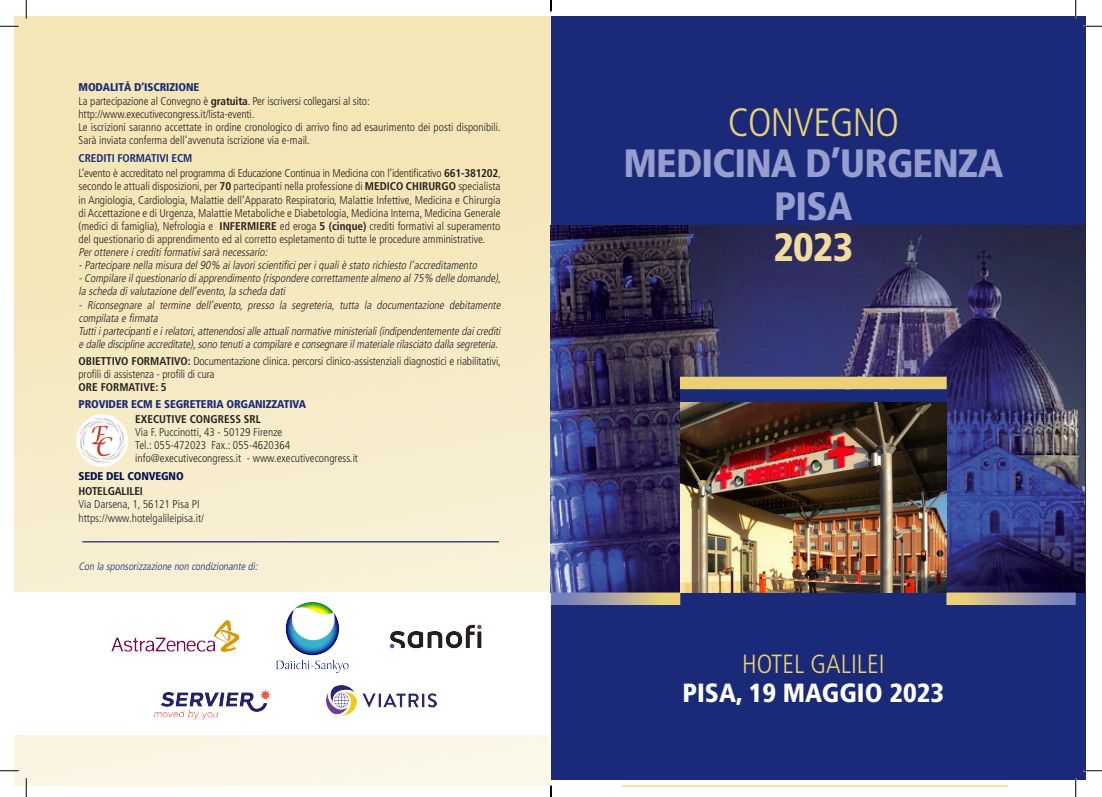
<style>
.page{position:relative;width:1102px;height:797px;background:#fff}
.page>*{position:absolute;margin:0;border:0;box-sizing:border-box;transform-origin:0 0}
.TESTO_PROGRAMMA{font:900 condensed 39.5px "Frutiger";letter-spacing:-.02em;color:#979ecf}
.TESTO_PROGRAMMA-2{font:300 condensed 39.5px "Frutiger";letter-spacing:-.02em;color:#ecd078}
.TESTO_PROGRAMMA-3{font:900 condensed 39.5px "Frutiger";color:#f1dc9d}
.TESTO_PROGRAMMA-4{font:900 condensed 26.25px "Frutiger";color:#fff}
.TESTO_PROGRAMMA-5{font:300 condensed 26.25px "Frutiger";color:#ecd078}
.TESTO_PROGRAMMA-6{font:300 condensed 11.25px/13.1px "Frutiger";color:#231f20}
.TESTO_PROGRAMMA-7{font:italic 300 condensed 11.25px/13.1px "Frutiger";color:#231f20}
.TITOLETTI{font:900 condensed 11.25px "Frutiger";letter-spacing:-.01em;color:#1a2a78}
.TESTO_PROGRAMMA-8{font:700 condensed 11.25px "Frutiger";color:#231f20}
.TITOLETTI-2{font:700 condensed 11.25px "Frutiger";letter-spacing:-.01em;color:#1a2a78}
.TITOLETTI-3{font:900 condensed 11.25px "Frutiger";letter-spacing:-.01em;color:#00124f}
.TESTO_PROGRAMMA-9{font:italic 300 condensed 10.62px "Frutiger";color:#1a2a78}
.s1{font-weight:700}
</style>
<div class="page">
<div style="left:551px;top:16px;width:534px;height:763px;background:#1a2a78"></div>
<svg style="left:15px;top:16px;width:536px;height:769px;background:#f5eac4"></svg>
<hr style="left:621px;top:785px;width:387px;height:1px;background:#ecd078">
<div style="left:9px;top:592px;width:541px;height:143px;background:#fff"></div>
<img style="left:551px;top:226px;width:533px;height:366px">
<img style="left:72px;top:411px;width:57px;height:56px">
<img style="left:276px;top:602px;width:73px;height:71px">
<img style="left:390px;top:624px;width:92px;height:25px">
<img style="left:111px;top:620px;width:129px;height:32px">
<img style="left:326px;top:685px;width:110px;height:31px">
<img style="left:154px;top:690px;width:117px;height:30px">
<div style="left:680px;top:389px;width:266px;height:13px;background:#1a2a78"></div>
<svg style="left:551px;top:592px;width:129px;height:13px;background:#aca39b"></svg>
<svg style="left:946px;top:592px;width:129px;height:13px;background:#aca298"></svg>
<img style="left:680px;top:402px;width:266px;height:190px">
<div style="left:680px;top:377px;width:266px;height:12px;background:#ecd078"></div>
<hr style="left:82px;top:541px;width:417px;height:1px;background:#1a2a78">
<svg style="left:0;top:25px;width:19px;height:2px"></svg>
<svg style="left:1083px;top:25px;width:18px;height:2px"></svg>
<svg style="left:0;top:770px;width:19px;height:1px"></svg>
<svg style="left:1083px;top:770px;width:18px;height:1px"></svg>
<svg style="left:25px;top:0;width:2px;height:19px"></svg>
<svg style="left:25px;top:778px;width:2px;height:19px"></svg>
<svg style="left:1074px;top:0;width:2px;height:19px"></svg>
<svg style="left:1074px;top:778px;width:2px;height:19px"></svg>
<svg style="left:550px;top:785px;width:1px;height:12px"></svg>
<p class="TITOLETTI" style="left:79px;top:81px;width:122px">MODALITÁ D’ISCRIZIONE</p>
<p class="TESTO_PROGRAMMA-6" style="left:79px;top:94px;width:293px">La partecipazione al Convegno è <span class="s1">gratuita</span>. Per iscriversi collegarsi al sito:</p>
<p class="TESTO_PROGRAMMA-6" style="left:79px;top:107px;width:177px">http://www.executivecongress.it/lista-eventi.</p>
<p class="TESTO_PROGRAMMA-6" style="left:79px;top:120px;width:424px">Le iscrizioni saranno accettate in ordine cronologico di arrivo fino ad esaurimento dei posti disponibili.<br>Sarà inviata conferma dell’avvenuta iscrizione via e-mail.</p>
<p class="TITOLETTI-2" style="left:79px;top:152px;width:115px">CREDITI FORMATIVI ECM</p>
<p class="TESTO_PROGRAMMA-6" style="left:79px;top:167px;width:424px;text-align:justify">L’evento è accreditato nel programma di Educazione Continua in Medicina con l’identificativo <span class="s1">661-381202</span>, secondo le attuali disposizioni, per <span class="s1">70</span> partecipanti nella professione di <span class="s1">MEDICO CHIRURGO</span> specialista in Angiologia, Cardiologia, Malattie dell’Apparato Respiratorio, Malattie Infettive, Medicina e Chirurgia di Accettazione e di Urgenza, Malattie Metaboliche e Diabetologia, Medicina Interna, Medicina Generale (medici di famiglia), Nefrologia e <span class="s1">INFERMIERE</span> ed eroga <span class="s1">5 (cinque)</span> crediti formativi al superamento del questionario di apprendimento ed al corretto espletamento di tutte le procedure amministrative.</p>
<p class="TESTO_PROGRAMMA-7" style="left:79px;top:246px;width:193px">Perottenere icreditiformativisarà necessario:</p>
<p class="TESTO_PROGRAMMA-7" style="left:79px;top:259px;width:402px">-Partecipare nella misura del90% ailavoriscientificiperiqualiè stato richiesto l’accreditamento</p>
<p class="TESTO_PROGRAMMA-7" style="left:79px;top:272px;width:426px">-Compilare ilquestionario diapprendimento (rispondere correttamente almeno al75% delle domande), la scheda divalutazione dell’evento,la scheda dati</p>
<p class="TESTO_PROGRAMMA-7" style="left:79px;top:298px;width:425px">- Riconsegnare al termine dell’evento, presso la segreteria, tutta la documentazione debitamente compilata e firmata</p>
<p class="TESTO_PROGRAMMA-7" style="left:79px;top:324px;width:426px">Tuttiipartecipantie irelatori,attenendosialle attualinormative ministeriali(indipendentemente daicrediti e dalle discipline accreditate),sono tenutia compilare e consegnare ilmateriale rilasciato dalla segreteria.</p>
<p class="TESTO_PROGRAMMA-6" style="left:79px;top:354px;width:424px"><span class="s1">OBIETTIVO FORMATIVO:</span> Documentazione clinica. percorsi clinico-assistenziali diagnostici e riabilitativi, profili di assistenza - profili di cura</p>
<p class="TESTO_PROGRAMMA-8" style="left:79px;top:380px;width:90px">ORE FORMATIVE: 5</p>
<p class="TITOLETTI" style="left:79px;top:397px;width:229px">PROVIDER ECM E SEGRETERIA ORGANIZZATIVA</p>
<p class="TESTO_PROGRAMMA-8" style="left:135px;top:412px;width:127px">EXECUTIVE CONGRESS SRL</p>
<p class="TESTO_PROGRAMMA-6" style="left:135px;top:425px;width:148px">Via F. Puccinotti, 43 - 50129 Firenze</p>
<p class="TESTO_PROGRAMMA-6" style="left:135px;top:438px;width:156px">Tel.: 055-472023 Fax.: 055-4620364</p>
<p class="TESTO_PROGRAMMA-6" style="left:135px;top:451px;width:224px">info@executivecongress.it - www.executivecongress.it</p>
<p class="TITOLETTI-3" style="left:79px;top:469px;width:107px">SEDE DEL CONVEGNO</p>
<p class="TESTO_PROGRAMMA-8" style="left:79px;top:484px;width:66px">HOTELGALILEI</p>
<p class="TESTO_PROGRAMMA-6" style="left:79px;top:498px;width:122px">Via Darsena, 1, 56121 Pisa PI</p>
<p class="TESTO_PROGRAMMA-6" style="left:79px;top:511px;width:127px">https://www.hotelgalileipisa.it/</p>
<p class="TESTO_PROGRAMMA-9" style="left:79px;top:560px;width:183px">Con la sponsorizzazione non condizionante di:</p>
<p class="TESTO_PROGRAMMA-2" style="left:727px;top:99px;width:172px">CONVEGNO</p>
<p class="TESTO_PROGRAMMA" style="left:623px;top:140px;width:381px">MEDICINA D’URGENZA</p>
<p class="TESTO_PROGRAMMA" style="left:774px;top:182px;width:80px">PISA</p>
<p class="TESTO_PROGRAMMA-3" style="left:773px;top:223px;width:81px">2023</p>
<p class="TESTO_PROGRAMMA-5" style="left:742px;top:648px;width:144px">HOTEL GALILEI</p>
<p class="TESTO_PROGRAMMA-4" style="left:682px;top:677px;width:263px">PISA, 19 MAGGIO 2023</p>
</div>
